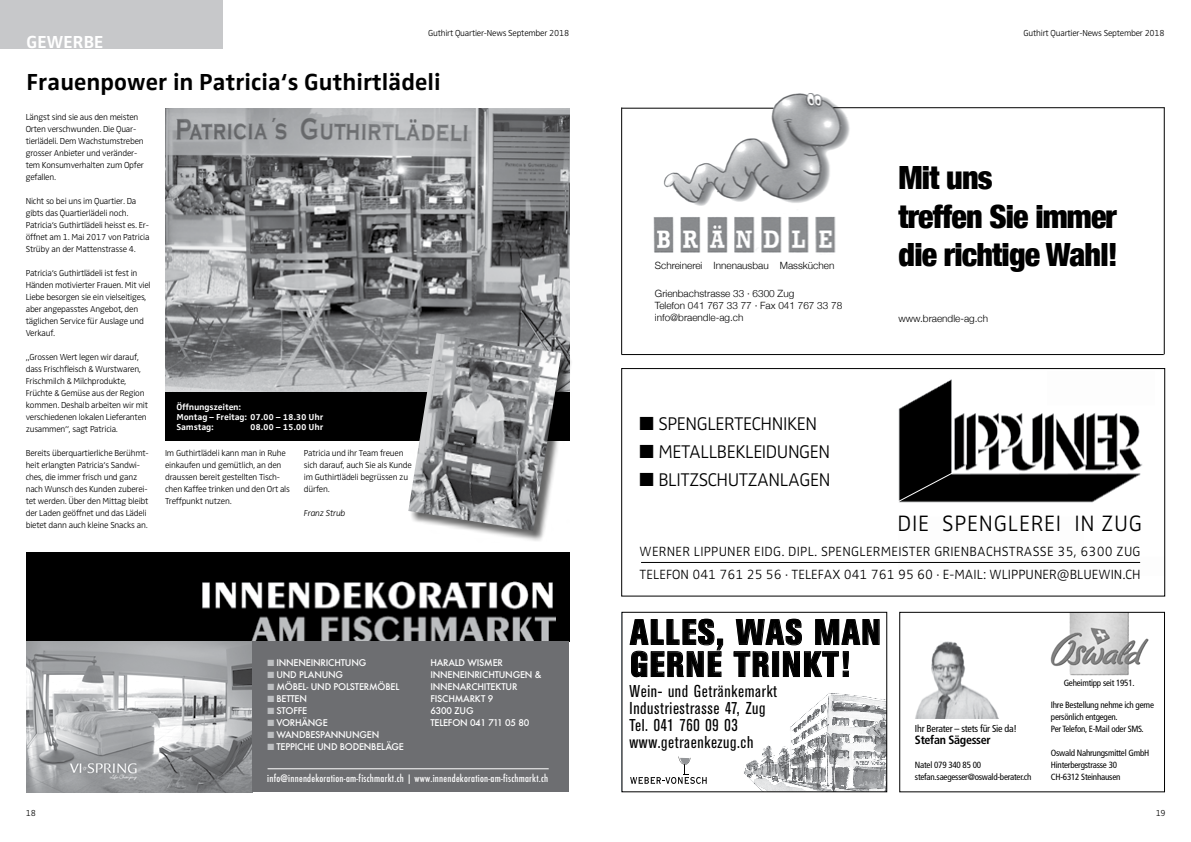
<style>
.page{position:relative;width:1191px;height:842px;background:#fff}
.page>*{position:absolute;margin:0;border:0;box-sizing:border-box;transform-origin:0 0}
.t1{font:900 condensed 35.2px/32px "AK11";color:#000}
.t2{font:900 condensed 32px/38.4px "Helvetica Neue";letter-spacing:-.025em;color:#000}
.t3{font:700 24px "Zwo Corr";letter-spacing:-.025em;color:#000}
.t4{font:300 23px "Zwo";letter-spacing:.03em;color:#000}
.t5{font:300 19px "Zwo";letter-spacing:-.025em;color:#000}
.t6{font:700 18px "Zwo Corr";color:#fff}
.t7{font:condensed 17.1px/17.1px "AK11";letter-spacing:.05em;color:#000}
.t8{font:300 13.8px/23px "Zwo";letter-spacing:.015em;color:#000}
.t9{font:700 condensed 12px "Frutiger";letter-spacing:-.025em;color:#000}
.t10{font:300 10px/12px "Helvetica Neue";color:#000}
.t11{font:500 condensed 10px "Futura";letter-spacing:.025em;color:#fff}
.t12{font:condensed 10px "Frutiger";letter-spacing:-.025em;color:#000}
.t13{font:300 9px/12px "Zwo";letter-spacing:-.025em;color:#000}
.t14{font:condensed 9px/12px "Frutiger";letter-spacing:-.025em;color:#000}
.t15{font:500 9px/12px "Futura";letter-spacing:-.025em;color:#fff}
.t16{font:700 9px/10px "Zwo Corr";letter-spacing:-.025em;color:#fff}
.t17{font:italic 300 9px "Zwo";letter-spacing:-.025em;color:#000}
.s1{color:#bcbec0}
.s2{color:#fff}
</style>
<div class="page">
<img style="left:898px;top:379px;width:245px;height:184px">
<div style="left:621px;top:368px;width:544px;height:228px;border:1px solid #000"></div>
<hr style="left:641px;top:562px;width:499px;height:1px;background:#000">
<svg style="left:898px;top:471px;width:57px;height:33px;background:#202020"></svg>
<img style="left:629px;top:94px;width:514px;height:159px">
<hr style="left:621px;top:354px;width:542px;height:1px;background:#000">
<hr style="left:1164px;top:108px;width:1px;height:246px;background:#000">
<hr style="left:621px;top:107px;width:1px;height:247px;background:#000">
<hr style="left:833px;top:107px;width:331px;height:1px;background:#000">
<hr style="left:622px;top:108px;width:151px;height:1px;background:#000">
<img style="left:915px;top:641px;width:84px;height:77px">
<img style="left:1050px;top:614px;width:99px;height:62px">
<div style="left:899px;top:612px;width:265px;height:180px;border:1px solid #000"></div>
<div style="left:26px;top:552px;width:543px;height:90px;background:#000"></div>
<img style="left:203px;top:582px;width:352px;height:60px">
<img style="left:26px;top:642px;width:226px;height:150px">
<div style="left:252px;top:642px;width:317px;height:150px;background:#6d6e71"></div>
<hr style="left:267px;top:768px;width:282px;height:1px;background:#fff">
<div style="left:0;top:0;width:222px;height:48px;background:#c7c8ca"></div>
<img style="left:165px;top:108px;width:404px;height:284px">
<div style="left:165px;top:392px;width:404px;height:48px;background:#000"></div>
<div style="left:409px;top:334px;width:163px;height:208px;background:#000;opacity:.6"></div>
<img style="left:408px;top:333px;width:153px;height:198px">
<svg style="left:723px;top:638px;width:162px;height:152px"></svg>
<svg style="left:629px;top:611px;width:94px;height:67px"></svg>
<svg style="left:733px;top:611px;width:147px;height:66px"></svg>
<svg style="left:630px;top:756px;width:77px;height:28px"></svg>
<div style="left:621px;top:612px;width:266px;height:180px;border:1px solid #000"></div>
<h3 class="t6" style="left:26px;top:31px;width:23px">Gewerbe</h3>
<p class="t13" style="left:428px;top:27px;width:143px">Guthirt Quartier-News September 2018</p>
<h3 class="t3" style="left:26px;top:68px;width:416px">Frauenpower in Patricia‘s Guthirtlädeli</h3>
<p class="t13" style="left:26px;top:111px;width:120px">Längst sind sie aus den meisten<br>Orten verschwunden. Die Quar&shy;tierlädeli. Dem Wachstumstreben grosser Anbieter und veränder&shy;tem Konsumverhalten zum Opfer gefallen.</p>
<p class="t13" style="left:26px;top:195px;width:125px">Nicht so bei uns im Quartier. Da gibts das Quartierlädeli noch.<br>Patricia‘s Guthirtlädeli heisst es. Er&shy;öffnet am 1. Mai 2017 von Patricia Strüby an der Mattenstrasse 4.</p>
<p class="t13" style="left:26px;top:267px;width:126px">Patricia‘s Guthirtlädeli ist fest in<br>Händen motivierter Frauen. Mit viel<br>Liebe besorgen sie ein vielseitiges, aber angepasstes Angebot, den täglichen Service für Auslage und<br>Verkauf.</p>
<p class="t13" style="left:26px;top:351px;width:124px">„Grossen Wert legen wir darauf, dass Frischfleisch &amp; Wurstwaren,<br>Frischmilch &amp; Milchprodukte,<br>Früchte &amp; Gemüse aus der Region kommen. Deshalb arbeiten wir mit verschiedenen lokalen Lieferanten zusammen“, sagt Patricia.</p>
<p class="t13" style="left:26px;top:447px;width:124px">Bereits überquartierliche Berühmt&shy;heit erlangten Patricia‘s Sandwi&shy;ches, die immer frisch und ganz nach Wunsch des Kunden zuberei&shy;tet werden. Über den Mittag bleibt der Laden geöffnet und das Lädeli bietet dann auch kleine Snacks an.</p>
<p class="t13" style="left:165px;top:447px;width:126px">Im Guthirtlädeli kann man in Ruhe einkaufen und gemütlich, an den draussen bereit gestellten Tisch&shy;chen Kaffee trinken und den Ort als<br>Treffpunkt nutzen.</p>
<p class="t13" style="left:304px;top:447px;width:109px">Patricia und ihr Team freuen sich darauf, auch Sie als Kunde im Guthirtlädeli begrüssen zu dürfen.</p>
<p class="t16" style="left:176px;top:402px;width:148px">Öffnungszeiten:<br>Montag – Freitag: 07.00 – 18.30 Uhr<br>Samstag:</p>
<p class="t16" style="left:250px;top:422px;width:75px">08.00 – 15.00 Uhr</p>
<p class="t17" style="left:304px;top:508px;width:43px">Franz Strub</p>
<p class="t15" style="left:267px;top:657px;width:100px"><span class="s1">■</span> INNENEINRICHTUNG</p>
<p class="t15" style="left:267px;top:669px;width:77px"><span class="s1">■</span> UND PLANUNG</p>
<p class="t15" style="left:267px;top:681px;width:133px"><span class="s1">■</span> MÖBEL- UND POLSTERMÖBEL</p>
<p class="t15" style="left:267px;top:693px;width:41px"><span class="s1">■</span> BETTEN</p>
<p class="t15" style="left:267px;top:705px;width:41px"><span class="s1">■</span> STOFFE</p>
<p class="t15" style="left:267px;top:717px;width:62px"><span class="s1">■</span> VORHÄNGE</p>
<p class="t15" style="left:267px;top:729px;width:113px"><span class="s1">■</span> WANDBESPANNUNGEN</p>
<p class="t15" style="left:267px;top:741px;width:138px"><span class="s1">■</span> TEPPICHE UND BODENBELÄGE</p>
<p class="t15" style="left:430px;top:657px;width:113px">HARALD WISMER<br>INNENEINRICHTUNGEN &amp;<br>INNENARCHITEKTUR<br>FISCHMARKT 9<br>6300 ZUG<br>TELEFON 041 711 05 80</p>
<p class="t13" style="left:26px;top:807px;width:12px">1 8<span class="s2">4</span></p>
<p class="t11" style="left:267px;top:772px;width:283px">info@innendekoration-am-fischmarkt.ch | www.innendekoration-am-fischmarkt.ch</p>
<p class="t13" style="left:1023px;top:27px;width:143px">Guthirt Quartier-News September 2018</p>
<p class="t10" style="left:655px;top:259px;width:181px">Schreinerei Innenausbau Massküchen</p>
<p class="t10" style="left:655px;top:287px;width:189px">Grienbachstrasse 33 · 6300 Zug<br>Telefon 041 767 33 77 · Fax 041 767 33 78 info@braendle-ag.ch</p>
<h3 class="t5" style="left:639px;top:412px;width:179px">■ SPENGLERTECHNIKEN</h3>
<h3 class="t5" style="left:639px;top:440px;width:192px">■ METALLBEKLEIDUNGEN</h3>
<h3 class="t5" style="left:639px;top:468px;width:192px">■ BLITZSCHUTZANLAGEN</h3>
<h2 class="t2" style="left:898px;top:157px;width:220px">Mit uns<br>treffen Sie immer</h2>
<h2 class="t2" style="left:898px;top:234px;width:221px">die richtige Wahl!</h2>
<p class="t10" style="left:898px;top:311px;width:91px">www.braendle-ag.ch</p>
<h3 class="t4" style="left:897px;top:510px;width:246px">DIE SPENGLEREI IN ZUG</h3>
<h3 class="t8" style="left:639px;top:540px;width:502px">WERNER LIPPUNER EIDG. DIPL. SPENGLERMEISTER GRIENBACHSTRASSE 35, 6300 ZUG<br>TELEFON 041 761 25 56 · TELEFAX 041 761 95 60 · E-MAIL: WLIPPUNER@BLUEWIN.CH</h3>
<h1 class="t1" style="left:630px;top:616px;width:252px">ALLES, WAS MAN<br>GERNE TRINKT!</h1>
<h3 class="t7" style="left:629px;top:683px;width:149px">Wein- und Getränkemarkt<br>Industriestrasse 47, Zug<br>Tel. 041 760 09 03 www.getraenkezug.ch</h3>
<p class="t12" style="left:915px;top:722px;width:104px">Ihr Berater – stets für Sie da!</p>
<h3 class="t9" style="left:915px;top:733px;width:77px">Stefan Sägesser</h3>
<p class="t14" style="left:915px;top:759px;width:118px">Natel 079 340 85 00 stefan.saegesser@oswald-berater.ch</p>
<p class="t14" style="left:1063px;top:677px;width:72px">Geheimtipp seit 1951.</p>
<p class="t14" style="left:1051px;top:699px;width:105px">Ihre Bestellung nehme ich gerne persönlich entgegen.<br>Per Telefon, E-Mail oder SMS.</p>
<p class="t14" style="left:1051px;top:747px;width:100px">Oswald Nahrungsmittel GmbH<br>Hinterbergstrasse 30<br>CH-6312 Steinhausen</p>
<p class="t13" style="left:1155px;top:807px;width:12px">19</p>
</div>
